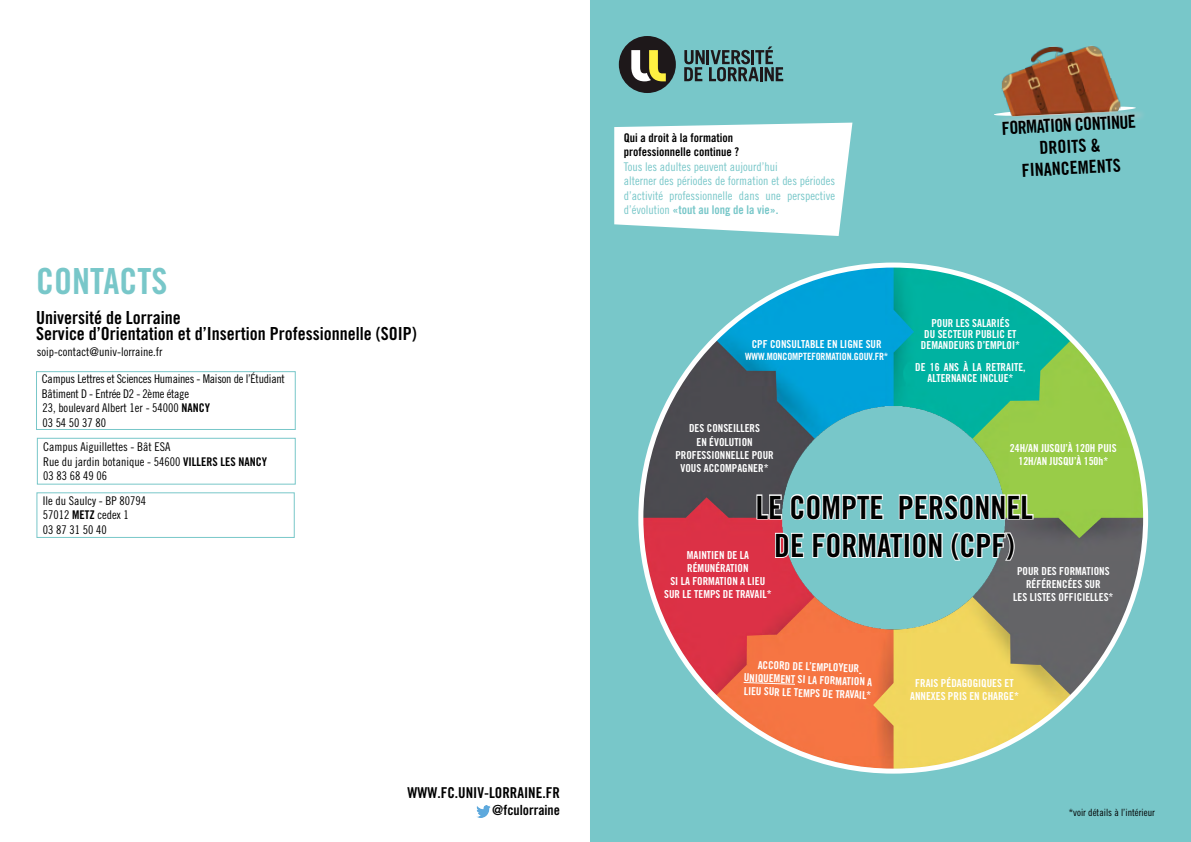
<style>
.page{position:relative;width:1191px;height:842px;background:#fff}
.page>*{position:absolute;margin:0;border:0;box-sizing:border-box;transform-origin:0 0}
.t1{font:36px "Trade Gothic LT Std Bd Cn 20";color:#78c7c9}
.t2{font:32px/38.4px "Trade Gothic LT Std Bd Cn 20";color:#000;text-align:center}
.t3{font:18px/21.6px "Trade Gothic LT Std Bd Cn 20";color:#000}
.t4{font:15px "Trade Gothic LT Std Bd Cn 20";color:#000}
.t5{font:14px "Trade Gothic LT Std Bd Cn 20";color:#000}
.t6{font:12px/14.4px "Trade Gothic LT Std Cn 18";color:#000}
.t7{font:12px/14.4px "Trade Gothic LT Std Cn 18";letter-spacing:-.02em;color:#000}
.t8{font:12px/14.4px "Trade Gothic LT Std Cn 18";color:#78c7c9}
.t9{font:12px/14.4px "Trade Gothic LT Std Bd Cn 20";color:#000}
.t10{font:12px "Trade Gothic LT Std Bd Cn 20";color:#78c7c9}
.t11{font:11px/13.2px "Trade Gothic LT Std Bd Cn 20";color:#fff;text-align:center}
.t12{font:10px "Trade Gothic LT Std Bd Cn 20";letter-spacing:-.01em;color:#fff}
.t13{font:10px "Trade Gothic LT Std Cn 18";color:#000}
.s1{font-family:"Trade Gothic LT Std Bd Cn 20"}
.s2{font-family:"Trade Gothic LT Std Cn 18"}
</style>
<div class="page">
<div style="left:36px;top:371px;width:260px;height:59px;border:1px solid #78c7c9"></div>
<div style="left:37px;top:438px;width:259px;height:47px;border:1px solid #78c7c9"></div>
<div style="left:36px;top:492px;width:259px;height:46px;border:1px solid #78c7c9"></div>
<svg style="left:477px;top:806px;width:13px;height:11px"></svg>
<div style="left:590px;top:0;width:601px;height:842px;background:#78c7c9"></div>
<svg style="left:614px;top:123px;width:238px;height:113px"></svg>
<div style="left:996px;top:108px;width:151px;height:20px;background:#cacaca;opacity:.75"></div>
<svg style="left:993px;top:106px;width:142px;height:10px"></svg>
<img style="left:999px;top:36px;width:122px;height:95px">
<svg style="left:684px;top:46px;width:99px;height:35px;background:#537f81"></svg>
<div style="left:619px;top:36px;width:57px;height:57px;background:#1e181a;border-radius:50%"></div>
<svg style="left:631px;top:50px;width:35px;height:31px"></svg>
<img style="left:641px;top:265px;width:504px;height:506px">
<svg style="left:755px;top:493px;width:28px;height:27px"></svg>
<svg style="left:789px;top:493px;width:95px;height:28px"></svg>
<svg style="left:898px;top:493px;width:136px;height:28px"></svg>
<svg style="left:774px;top:532px;width:31px;height:27px"></svg>
<svg style="left:811px;top:531px;width:93px;height:28px"></svg>
<div style="left:904px;top:533px;width:6px;height:25px;border:2px solid #fff"></div>
<svg style="left:911px;top:531px;width:32px;height:28px"></svg>
<svg style="left:949px;top:531px;width:66px;height:31px"></svg>
<svg style="left:743px;top:682px;width:52px;height:3px"></svg>
<h1 class="t1" style="left:36px;top:259px;width:133px">CONTACTS</h1>
<h3 class="t3" style="left:36px;top:309px;width:382px;line-height:16px">Université de Lorraine<br>Service d’Orientation et d’Insertion Professionnelle (SOIP)</h3>
<p class="t7" style="left:42px;top:372px;width:244px">Campus Lettres et Sciences Humaines - Maison de l’Étudiant Bâtiment D - Entrée D2 - 2ème étage<br>23, boulevard Albert 1er - 54000 <span class="s1">NANCY<br></span>03 54 50 37 80</p>
<p class="t6" style="left:43px;top:439px;width:225px">Campus Aiguillettes - Bât ESA<br>Rue du jardin botanique - 54600 <span class="s1">VILLERS LES NANCY<br></span>03 83 68 49 06</p>
<p class="t6" style="left:43px;top:493px;width:105px">Ile du Saulcy - BP 80794<br>57012 <span class="s1">METZ</span> cedex 1<br>03 87 31 50 40</p>
<p class="t6" style="left:37px;top:344px;width:127px">soip-contact@univ-lorraine.fr</p>
<h3 class="t4" style="left:407px;top:783px;width:154px">WWW.FC.UNIV-LORRAINE.FR</h3>
<p class="t5" style="left:492px;top:801px;width:69px">@fculorraine</p>
<p class="t9" style="left:624px;top:130px;width:117px">Qui a droit à la formation professionnelle continue ?</p>
<p class="t8" style="left:624px;top:159px;width:213px">Tous les adultes peuvent aujourd’hui<br>alterner des périodes de formation et des périodes d’activité professionnelle dans une perspective</p>
<p class="t10" style="left:624px;top:202px;width:156px"><span class="s2">d’évolution</span> «tout au long de la vie».</p>
<h3 class="t3" style="left:1001px;top:117px;width:136px;text-align:center;rotate:-3deg">FORMATION CONTINUE<br>DROITS &amp;<br>FINANCEMENTS</h3>
<p class="t11" style="left:752px;top:337px;width:131px">CPF CONSULTABLE EN LIGNE SUR</p>
<p class="t12" style="left:745px;top:350px;width:145px">WWW.MONCOMPTEFORMATION.GOUV.FR*</p>
<p class="t11" style="left:675px;top:422px;width:100px">DES CONSEILLERS<br>EN ÉVOLUTION<br>PROFESSIONNELLE POUR<br>VOUS ACCOMPAGNER*</p>
<p class="t11" style="left:921px;top:317px;width:100px;line-height:11px">POUR LES SALARIÉS<br>DU SECTEUR PUBLIC ET<br>DEMANDEURS D’EMPLOI*</p>
<p class="t11" style="left:915px;top:361px;width:112px;line-height:11px">DE 16 ANS À LA RETRAITE,<br>ALTERNANCE INCLUE*</p>
<p class="t11" style="left:1010px;top:441px;width:108px">24H/AN JUSQU’À 120H PUIS<br>12H/AN JUSQU’À 150h*</p>
<h2 class="t2" style="left:755px;top:488px;width:279px">LE COMPTE PERSONNEL<br>DE FORMATION (CPF)</h2>
<p class="t11" style="left:664px;top:548px;width:109px">MAINTIEN DE LA<br>RÉMUNÉRATION<br>SI LA FORMATION A LIEU<br>SUR LE TEMPS DE TRAVAIL*</p>
<p class="t11" style="left:1013px;top:564px;width:102px">POUR DES FORMATIONS<br>RÉFÉRENCÉES SUR<br>LES LISTES OFFICIELLES*</p>
<p class="t11" style="left:744px;top:658px;width:130px;rotate:2deg">ACCORD DE L’EMPLOYEUR<br>UNIQUEMENT SI LA FORMATION A<br>LIEU SUR LE TEMPS DE TRAVAIL*</p>
<p class="t11" style="left:910px;top:676px;width:110px">FRAIS PÉDAGOGIQUES ET<br>ANNEXES PRIS EN CHARGE*</p>
<p class="t13" style="left:1068px;top:806px;width:88px">*voir détails à l’intérieur</p>
</div>
